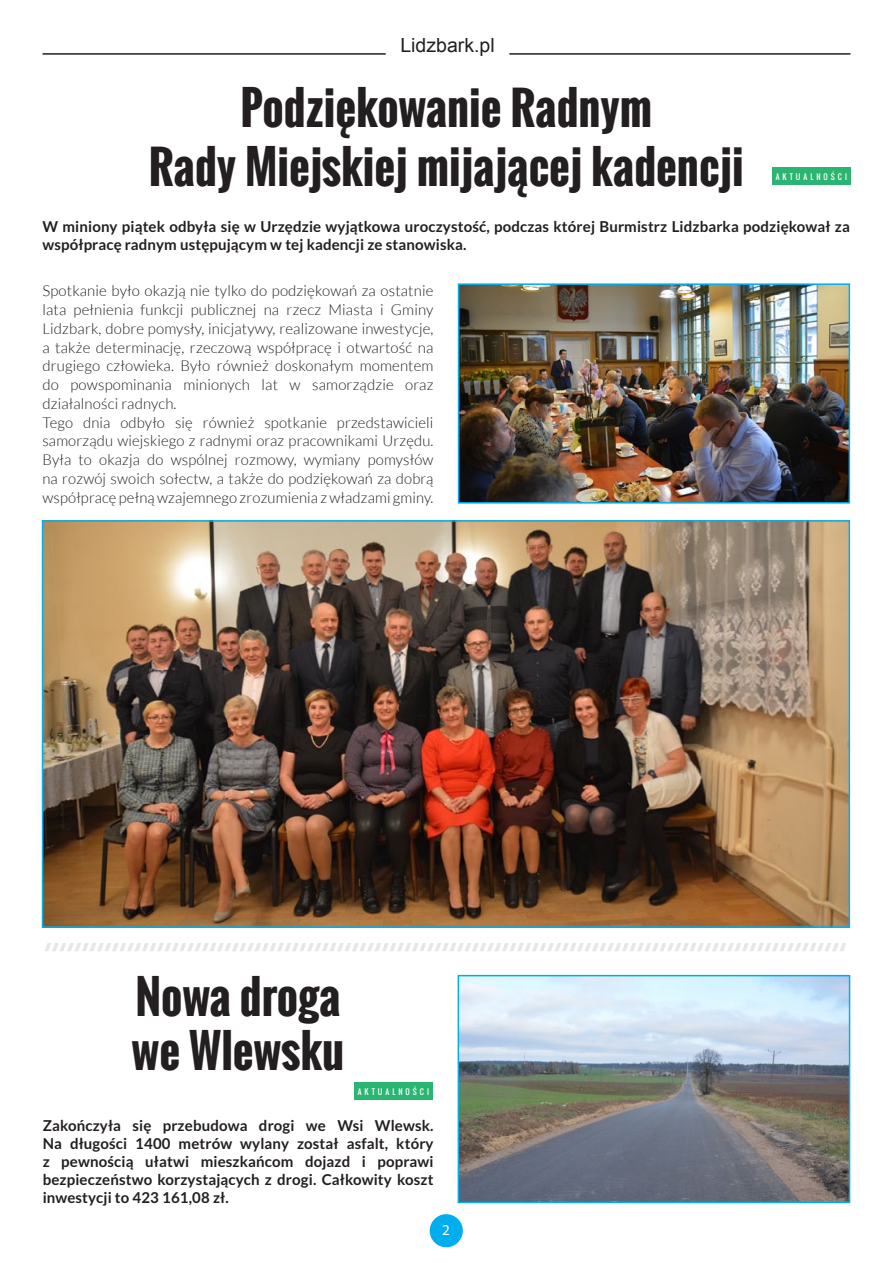
<style>
.page{position:relative;width:893px;height:1263px;background:#fff}
.page>*{position:absolute;margin:0;border:0;box-sizing:border-box;transform-origin:0 0}
.t1{font:700 45px/54px "Oswald";color:#231f20}
.t2{font:19.5px "Arial";color:#231f20}
.t3{font:300 15px/18.8px "Lato";letter-spacing:.01em;color:#231f20}
.t4{font:700 15px/18px "Lato";letter-spacing:.01em;color:#231f20;text-align:justify}
.t5{font:15px "Myriad Pro";color:#fff}
.t6{font:7.5px "Oswald";letter-spacing:.4em;color:#fff}
</style>
<div class="page">
<hr style="left:43px;top:53px;width:343px;height:2px;background:#231f20">
<hr style="left:509px;top:53px;width:341px;height:2px;background:#231f20">
<div style="left:430px;top:1214px;width:33px;height:33px;background:#00aeef;border-radius:50%"></div>
<svg style="left:45px;top:943px;width:801px;height:8px"></svg>
<div style="left:772px;top:167px;width:78px;height:18px;background:#2bb572"></div>
<img style="left:461px;top:978px;width:386px;height:222px">
<div style="left:458px;top:975px;width:392px;height:228px;border:2px solid #00aeef"></div>
<img style="left:461px;top:286px;width:386px;height:215px">
<div style="left:458px;top:283px;width:392px;height:221px;border:2px solid #00aeef"></div>
<img style="left:45px;top:523px;width:802px;height:402px">
<div style="left:42px;top:520px;width:808px;height:408px;border:2px solid #00aeef"></div>
<div style="left:354px;top:1082px;width:78px;height:18px;background:#2bb572"></div>
<h2 class="t2" style="left:400px;top:33px;width:96px">Lidzbark.pl</h2>
<h1 class="t1" style="left:149px;top:79px;width:596px;line-height:58.5px;text-align:center">Podziękowanie Radnym<br>Rady Miejskiej mijającej kadencji</h1>
<p class="t6" style="left:776px;top:171px;width:73px">AKTUALNOŚCI</p>
<p class="t4" style="left:42px;top:217px;width:809px">W miniony piątek odbyła się w Urzędzie wyjątkowa uroczystość, podczas której Burmistrz Lidzbarka podziękował za współpracę radnym ustępującym w tej kadencji ze stanowiska.</p>
<p class="t3" style="left:42px;top:282px;width:393px">Spotkanie było okazją nie tylko do podziękowań za ostatnie lata pełnienia funkcji publicznej na rzecz Miasta i Gminy Lidzbark, dobre pomysły, inicjatywy, realizowane inwestycje, a także determinację, rzeczową współpracę i otwartość na drugiego człowieka. Było również doskonałym momentem do powspominania minionych lat w samorządzie oraz działalności radnych.<br>Tego dnia odbyło się również spotkanie przedstawicieli samorządu wiejskiego z radnymi oraz pracownikami Urzędu.<br>Była to okazja do wspólnej rozmowy, wymiany pomysłów na rozwój swoich sołectw, a także do podziękowań za dobrą współpracę pełną wzajemnego zrozumienia z władzami gminy.</p>
<h1 class="t1" style="left:132px;top:970px;width:214px">Nowa droga we Wlewsku</h1>
<p class="t6" style="left:358px;top:1086px;width:73px">AKTUALNOŚCI</p>
<p class="t4" style="left:43px;top:1116px;width:392px">Zakończyła się przebudowa drogi we Wsi Wlewsk.<br>Na długości 1400 metrów wylany został asfalt, który z pewnością ułatwi mieszkańcom dojazd i poprawi bezpieczeństwo korzystających z drogi. Całkowity koszt inwestycji to 423 161,08 zł.</p>
<p class="t5" style="left:442px;top:1221px;width:9px">2</p>
</div>
